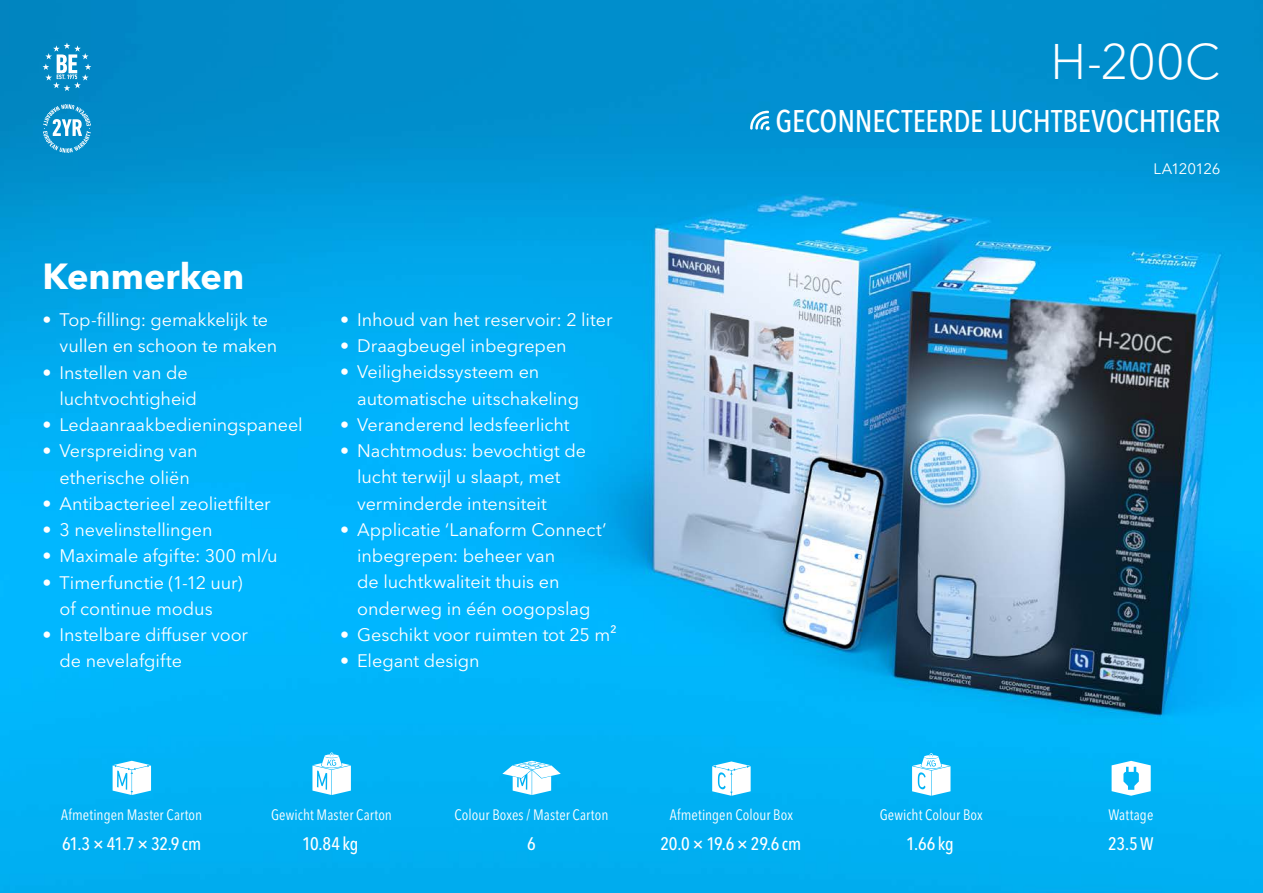
<style>
.page{position:relative;width:1263px;height:893px;background:#fff}
.page>*{position:absolute;margin:0;border:0;box-sizing:border-box;transform-origin:0 0}
.t1{font:300 49.5px "Avenir Next World";color:#fff}
.t2{font:700 36px "Avenir Next World";color:#fff}
.t3{font:500 condensed 31.05px "Avenir Next LT Pro";letter-spacing:-.005em;color:#fff}
.t4{font:18px/26.2px "Avenir Next World";letter-spacing:-.005em;color:#fff}
.t5{font:500 condensed 18px "Avenir Next LT Pro";letter-spacing:-.015em;color:#fff}
.t6{font:condensed 15px "Avenir Next LT Pro";letter-spacing:.005em;color:#fff}
.t7{font:15px "Avenir Next World";letter-spacing:-.035em;color:#fff}
</style>
<div class="page">
<img style="left:0;top:0;width:1263px;height:893px">
<svg style="left:312px;top:752px;width:39px;height:43px"></svg>
<svg style="left:502px;top:761px;width:59px;height:34px"></svg>
<svg style="left:113px;top:761px;width:38px;height:34px"></svg>
<svg style="left:712px;top:761px;width:39px;height:35px"></svg>
<svg style="left:912px;top:753px;width:38px;height:43px"></svg>
<svg style="left:1111px;top:761px;width:40px;height:35px"></svg>
<svg style="left:43px;top:43px;width:48px;height:48px;background:#359ece"></svg>
<svg style="left:43px;top:104px;width:48px;height:49px;background:#3ea5d4"></svg>
<svg style="left:750px;top:111px;width:20px;height:20px"></svg>
<h2 class="t2" style="left:43px;top:256px;width:203px">Kenmerken</h2>
<p class="t4" style="left:60px;top:307px;width:219px;text-indent:-17px">• Top-filling: gemakkelijk te vullen en schoon te maken</p>
<p class="t4" style="left:60px;top:359px;width:139px;text-indent:-17px">• Instellen van de luchtvochtigheid</p>
<p class="t4" style="left:43px;top:412px;width:262px">• Ledaanraakbedieningspaneel</p>
<p class="t4" style="left:43px;top:438px;width:157px;text-align:center">• Verspreiding van etherische oliën</p>
<p class="t4" style="left:43px;top:491px;width:230px">• Antibacterieel zeolietfilter</p>
<p class="t4" style="left:43px;top:517px;width:172px">• 3 nevelinstellingen</p>
<p class="t4" style="left:43px;top:543px;width:237px">• Maximale afgifte: 300 ml/u</p>
<p class="t4" style="left:60px;top:569px;width:184px;text-indent:-17px">• Timerfunctie (1-12 uur) of continue modus</p>
<p class="t4" style="left:60px;top:622px;width:190px;text-indent:-17px">• Instelbare diffuser voor de nevelafgifte</p>
<p class="t4" style="left:340px;top:307px;width:274px">• Inhoud van het reservoir: 2 liter</p>
<p class="t4" style="left:340px;top:333px;width:228px">• Draagbeugel inbegrepen</p>
<p class="t4" style="left:357px;top:359px;width:223px;text-indent:-17px">• Veiligheidssysteem en automatische uitschakeling</p>
<p class="t4" style="left:340px;top:412px;width:231px">• Veranderend ledsfeerlicht</p>
<p class="t4" style="left:357px;top:438px;width:230px;text-indent:-17px">• Nachtmodus: bevochtigt de lucht terwijl u slaapt, met verminderde intensiteit</p>
<p class="t4" style="left:357px;top:517px;width:251px;text-indent:-17px">• Applicatie ‘Lanaform Connect’ inbegrepen: beheer van<br>de luchtkwaliteit thuis en onderweg in één oogopslag</p>
<p class="t4" style="left:340px;top:622px;width:278px">• Geschikt voor ruimten tot 25 m²</p>
<p class="t4" style="left:340px;top:648px;width:141px">• Elegant design</p>
<h1 class="t1" style="left:1050px;top:22px;width:171px">H-200C</h1>
<h3 class="t3" style="left:776px;top:102px;width:446px">GECONNECTEERDE LUCHTBEVOCHTIGER</h3>
<p class="t7" style="left:1153px;top:156px;width:68px">LA120126</p>
<p class="t6" style="left:61px;top:806px;width:142px">Afmetingen Master Carton</p>
<p class="t5" style="left:62px;top:833px;width:141px">61.3×41.7×32.9 cm</p>
<p class="t6" style="left:271px;top:806px;width:122px">Gewicht Master Carton</p>
<p class="t5" style="left:302px;top:833px;width:58px">10.84 kg</p>
<p class="t6" style="left:455px;top:806px;width:155px">Colour Boxes / Master Carton</p>
<p class="t5" style="left:527px;top:833px;width:10px">6</p>
<p class="t6" style="left:670px;top:806px;width:125px">Afmetingen Colour Box</p>
<p class="t5" style="left:660px;top:833px;width:142px">20.0×19.6×29.6 cm</p>
<p class="t6" style="left:880px;top:806px;width:104px">Gewicht Colour Box</p>
<p class="t5" style="left:906px;top:833px;width:49px">1.66 kg</p>
<p class="t6" style="left:1108px;top:806px;width:46px">Wattage</p>
<p class="t5" style="left:1108px;top:833px;width:47px">23.5W</p>
</div>
